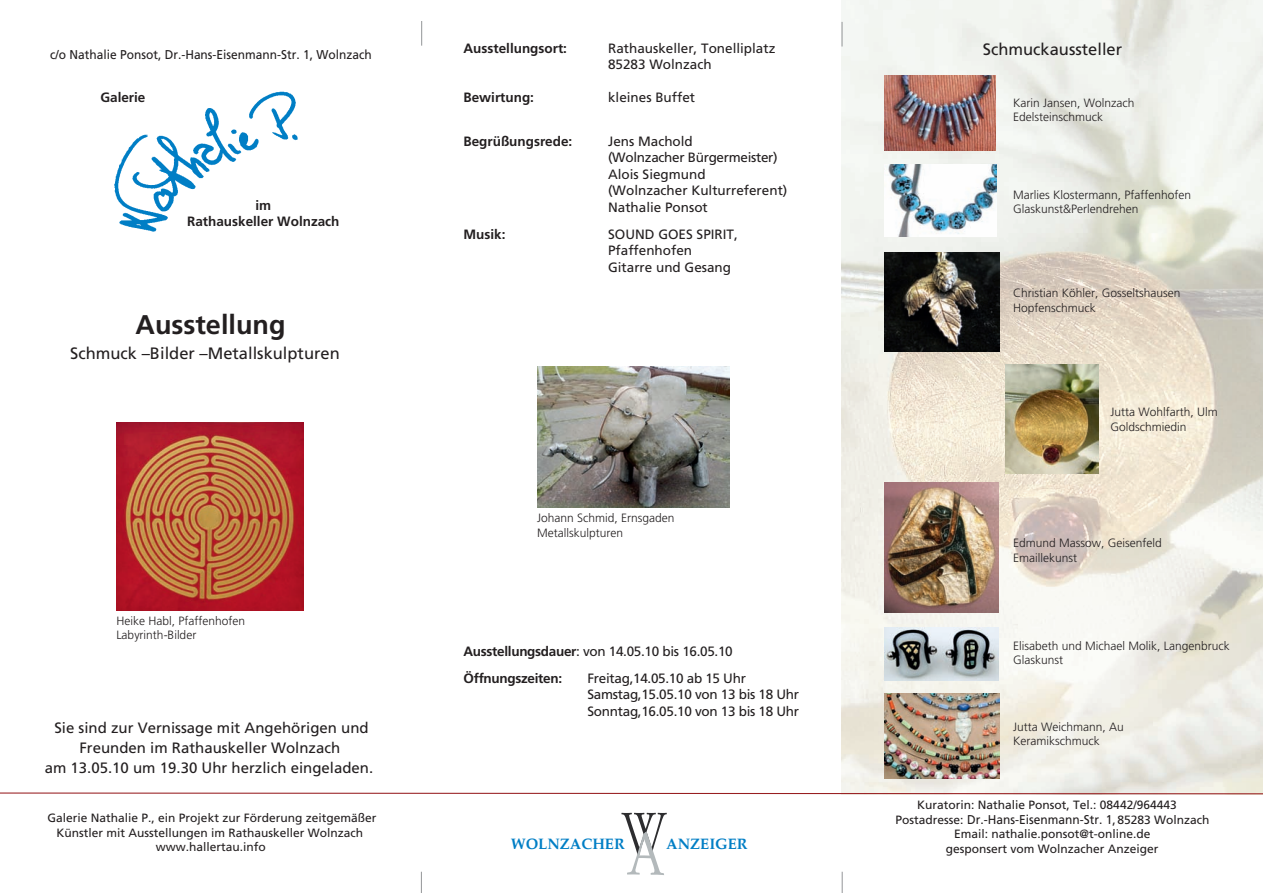
<style>
.page{position:relative;width:1263px;height:893px;background:#fff}
.page>*{position:absolute;margin:0;border:0;box-sizing:border-box;transform-origin:0 0}
.t1{font:700 27px "Frutiger";color:#231f20}
.t2{font:16.5px "Frutiger";color:#231f20}
.t3{font:15px/20.2px "Frutiger";color:#231f20;text-align:center}
.t4{font:700 15px "Palatino";color:#007ec5}
.t5{font:13.5px/16.5px "Frutiger";color:#231f20}
.t6{font:13.5px/16.5px "Frutiger";letter-spacing:-.02em;color:#231f20}
.t7{font:700 13.5px/16.2px "Frutiger";color:#231f20;text-align:center}
.t8{font:700 13.5px/27px "Frutiger";letter-spacing:-.02em;color:#231f20}
.t9{font:12.75px "Frutiger";color:#231f20;scale:.94 1}
.t10{font:300 12px/14.4px "Frutiger";color:#231f20}
.t11{font:12px/14.4px "Frutiger";color:#231f20;text-align:center}
.s1{font-weight:400}
.s2{font-size:12.75px}
</style>
<div class="page">
<img style="left:841px;top:0;width:422px;height:792px">
<svg style="left:421px;top:872px;width:1px;height:21px"></svg>
<svg style="left:621px;top:813px;width:46px;height:62px"></svg>
<svg style="left:0;top:792px;width:1263px;height:3px"></svg>
<svg style="left:421px;top:21px;width:1px;height:25px"></svg>
<svg style="left:842px;top:872px;width:1px;height:21px"></svg>
<svg style="left:841px;top:22px;width:1px;height:25px"></svg>
<img style="left:114px;top:91px;width:184px;height:141px">
<img style="left:116px;top:423px;width:188px;height:187px">
<img style="left:884px;top:75px;width:112px;height:75px">
<img style="left:884px;top:165px;width:112px;height:72px">
<img style="left:884px;top:253px;width:115px;height:99px">
<img style="left:884px;top:482px;width:115px;height:131px">
<img style="left:884px;top:627px;width:114px;height:53px">
<img style="left:884px;top:694px;width:115px;height:85px">
<img style="left:1005px;top:364px;width:93px;height:109px">
<img style="left:537px;top:367px;width:193px;height:140px">
<p class="t9" style="left:50px;top:47px;width:344px">c/o Nathalie Ponsot, Dr.-Hans-Eisenmann-Str. 1, Wolnzach</p>
<p class="t7" style="left:100px;top:89px;width:47px">Galerie</p>
<p class="t7" style="left:187px;top:197px;width:154px">im<br>Rathauskeller Wolnzach</p>
<h1 class="t1" style="left:136px;top:308px;width:151px">Ausstellung</h1>
<h2 class="t2" style="left:70px;top:344px;width:271px">Schmuck –Bilder –Metallskulpturen</h2>
<p class="t10" style="left:116px;top:614px;width:130px">Heike Habl, Pfaffenhofen<br>Labyrinth-Bilder</p>
<p class="t3" style="left:45px;top:717px;width:330px">Sie sind zur Vernissage mit Angehörigen und<br>Freunden im Rathauskeller Wolnzach<br>am 13.05.10 um 19.30 Uhr herzlich eingeladen.</p>
<p class="t11" style="left:48px;top:811px;width:330px">Galerie Nathalie P., ein Projekt zur Förderung zeitgemäßer<br>Künstler mit Ausstellungen im Rathauskeller Wolnzach www.hallertau.info</p>
<p class="t7" style="left:463px;top:40px;width:105px">Ausstellungsort:</p>
<p class="t5" style="left:608px;top:40px;width:169px">Rathauskeller, Tonelliplatz<br>85283 Wolnzach</p>
<p class="t7" style="left:463px;top:89px;width:72px">Bewirtung:</p>
<p class="t5" style="left:608px;top:89px;width:89px">kleines Buffet</p>
<p class="t7" style="left:463px;top:133px;width:110px">Begrüßungsrede:</p>
<p class="t5" style="left:608px;top:133px;width:181px">Jens Machold<br>(Wolnzacher Bürgermeister)<br>Alois Siegmund (Wolnzacher Kulturreferent)<br>Nathalie Ponsot</p>
<p class="t7" style="left:463px;top:226px;width:43px">Musik:</p>
<p class="t5" style="left:608px;top:226px;width:131px">SOUND GOES SPIRIT,<br>Pfaffenhofen<br>Gitarre und Gesang</p>
<p class="t10" style="left:537px;top:511px;width:139px">Johann Schmid, Ernsgaden<br>Metallskulpturen</p>
<p class="t8" style="left:463px;top:637px;width:271px">Ausstellungsdauer<span class="s1">: von 14.05.10 bis 16.05.10<br></span>Öffnungszeiten:</p>
<p class="t6" style="left:587px;top:670px;width:213px">Freitag,14.05.10 ab 15 Uhr<br>Samstag,15.05.10 von 13 bis 18 Uhr<br>Sonntag,16.05.10 von 13 bis 18 Uhr</p>
<h2 class="t2" style="left:983px;top:39px;width:141px">Schmuckaussteller</h2>
<p class="t10" style="left:1013px;top:96px;width:123px">Karin Jansen, Wolnzach<br>Edelsteinschmuck</p>
<p class="t10" style="left:1013px;top:188px;width:180px">Marlies Klostermann, Pfaffenhofen<br>Glaskunst&amp;Perlendrehen</p>
<p class="t10" style="left:1013px;top:286px;width:169px">Christian Köhler, Gosseltshausen<br>Hopfenschmuck</p>
<p class="t10" style="left:1110px;top:405px;width:109px">Jutta Wohlfarth, Ulm<br>Goldschmiedin</p>
<p class="t10" style="left:1013px;top:536px;width:150px">Edmund Massow, Geisenfeld<br>Emaillekunst</p>
<p class="t10" style="left:1013px;top:639px;width:218px">Elisabeth und Michael Molik, Langenbruck<br>Glaskunst</p>
<p class="t10" style="left:1013px;top:719px;width:112px">Jutta Weichmann, Au<br>Keramikschmuck</p>
<p class="t11" style="left:917px;top:797px;width:261px">Kuratorin: Nathalie Ponsot, Tel.: 08442/964443</p>
<p class="t11" style="left:895px;top:812px;width:315px">Postadresse: <span class="s2">Dr.-Hans-Eisenmann-Str. 1,</span> 85283 Wolnzach</p>
<p class="t11" style="left:954px;top:827px;width:198px">Email: nathalie.ponsot@t-online.de</p>
<p class="t4" style="left:511px;top:837px;width:116px">WOLNZACHER</p>
<p class="t4" style="left:666px;top:837px;width:83px">ANZEIGER</p>
<p class="t11" style="left:946px;top:841px;width:214px">gesponsert vom Wolnzacher Anzeiger</p>
</div>
